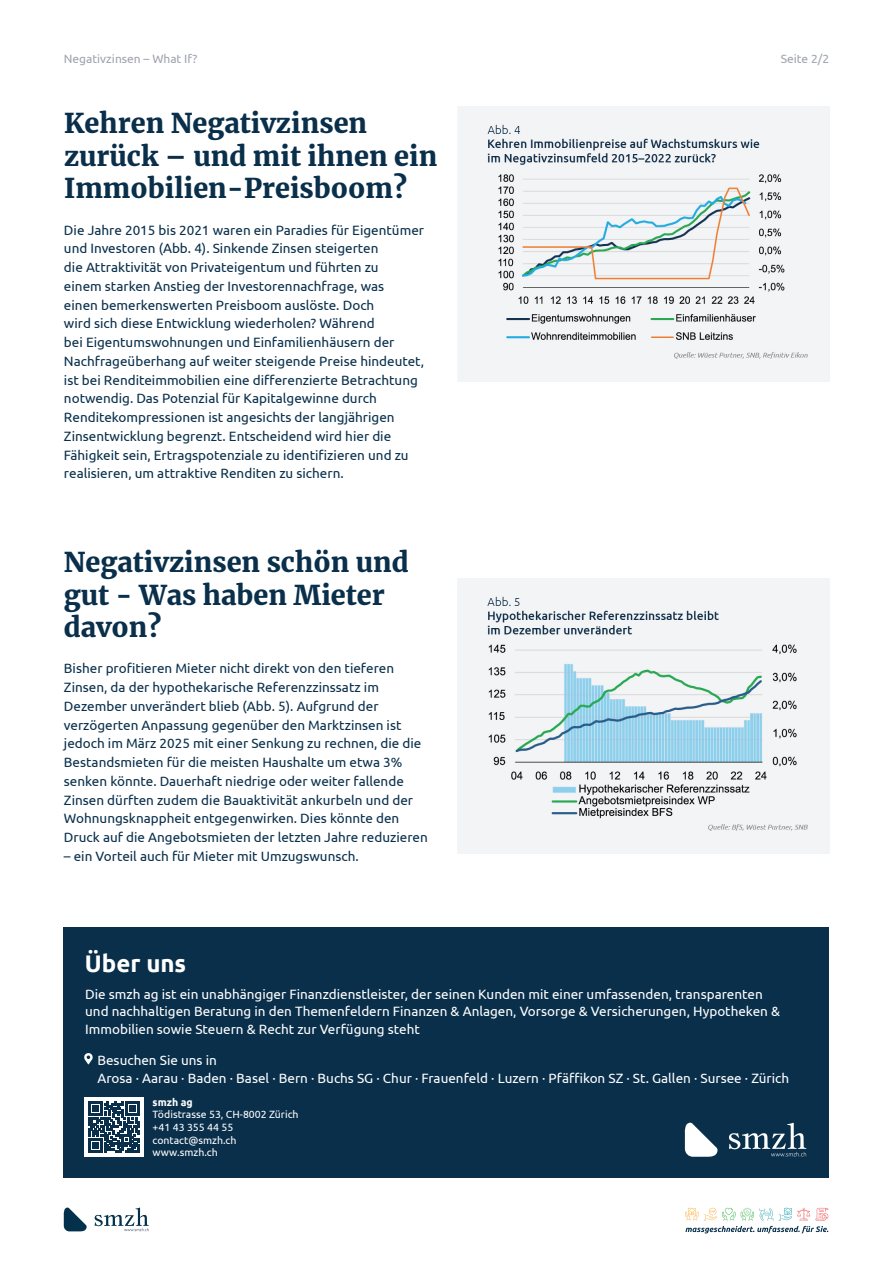
<style>
.page{position:relative;width:893px;height:1263px;background:#fff}
.page>*{position:absolute;margin:0;border:0;box-sizing:border-box;transform-origin:0 0}
.t1{font:900 27px/32.4px "Merriweather";color:#092f4b}
.t2{font:700 24px "Ubuntu";color:#fff}
.t3{font:13.5px/18.8px "Ubuntu";color:#092f4b}
.t4{font:13.5px "Ubuntu";color:#fff}
.t5{font:12px "Ubuntu";color:#a0a3b1}
.t6{font:10.5px "Ubuntu";color:#fff}
.t7{font:700 10.5px "Ubuntu";color:#fff}
</style>
<div class="page">
<svg style="left:63px;top:1207px;width:24px;height:24px"></svg>
<svg style="left:95px;top:1207px;width:54px;height:25px"></svg>
<img style="left:458px;top:107px;width:371px;height:274px">
<img style="left:458px;top:579px;width:371px;height:274px">
<svg style="left:685px;top:1208px;width:143px;height:25px"></svg>
<div style="left:64px;top:927px;width:765px;height:251px;background:#092f4b"></div>
<div style="left:84px;top:1097px;width:60px;height:60px;background:#fff"></div>
<svg style="left:88px;top:1101px;width:52px;height:51px"></svg>
<svg style="left:684px;top:1123px;width:34px;height:34px"></svg>
<svg style="left:729px;top:1123px;width:77px;height:34px"></svg>
<svg style="left:84px;top:1053px;width:9px;height:11px"></svg>
<p class="t5" style="left:64px;top:51px;width:135px">Negativzinsen – What If?</p>
<p class="t5" style="left:781px;top:51px;width:50px">Seite 2/2</p>
<p class="t1" style="left:64px;top:106px;width:375px">Kehren Negativzinsen zurück – und mit ihnen ein<br>Immobilien-Preisboom?</p>
<p class="t3" style="left:64px;top:220px;width:362px">Die Jahre 2015 bis 2021 waren ein Paradies für Eigentümer und Investoren (Abb. 4). Sinkende Zinsen steigerten<br>die Attraktivität von Privateigentum und führten zu<br>einem starken Anstieg der Investorennachfrage, was<br>einen bemerkenswerten Preisboom auslöste. Doch<br>wird sich diese Entwicklung wiederholen? Während<br>bei Eigentumswohnungen und Einfamilienhäusern der Nachfrageüberhang auf weiter steigende Preise hindeutet, ist bei Renditeimmobilien eine differenzierte Betrachtung notwendig. Das Potenzial für Kapitalgewinne durch Renditekompressionen ist angesichts der langjährigen Zinsentwicklung begrenzt. Entscheidend wird hier die Fähigkeit sein, Ertragspotenziale zu identifizieren und zu realisieren, um attraktive Renditen zu sichern.</p>
<p class="t1" style="left:64px;top:545px;width:346px">Negativzinsen schön und gut - Was haben Mieter davon?</p>
<p class="t3" style="left:64px;top:659px;width:365px">Bisher profitieren Mieter nicht direkt von den tieferen Zinsen, da der hypothekarische Referenzzinssatz im Dezember unverändert blieb (Abb. 5). Aufgrund der verzögerten Anpassung gegenüber den Marktzinsen ist jedoch im März 2025 mit einer Senkung zu rechnen, die die Bestandsmieten für die meisten Haushalte um etwa 3% senken könnte. Dauerhaft niedrige oder weiter fallende Zinsen dürften zudem die Bauaktivität ankurbeln und der Wohnungsknappheit entgegenwirken. Dies könnte den Druck auf die Angebotsmieten der letzten Jahre reduzieren</p>
<p class="t3" style="left:64px;top:846px;width:296px">– ein Vorteil auch für Mieter mit Umzugswunsch.</p>
<p class="t2" style="left:85px;top:949px;width:103px">Über uns</p>
<p class="t4" style="left:85px;top:986px;width:679px">Die smzh ag ist ein unabhängiger Finanzdienstleister, der seinen Kunden mit einer umfassenden, transparenten</p>
<p class="t4" style="left:85px;top:1003px;width:696px">und nachhaltigen Beratung in den Themenfeldern Finanzen &amp; Anlagen, Vorsorge &amp; Versicherungen, Hypotheken &amp;</p>
<p class="t4" style="left:85px;top:1021px;width:336px">Immobilien sowie Steuern &amp; Recht zur Verfügung steht</p>
<p class="t4" style="left:97px;top:1051px;width:121px">Besuchen Sie uns in</p>
<p class="t4" style="left:97px;top:1070px;width:693px">Arosa · Aarau · Baden · Basel · Bern · Buchs SG · Chur · Frauenfeld · Luzern · Pfäffikon SZ · St. Gallen · Sursee · Zürich</p>
<p class="t7" style="left:153px;top:1096px;width:42px">smzh ag</p>
<p class="t6" style="left:153px;top:1108px;width:147px">Tödistrasse 53, CH-8002 Zürich</p>
<p class="t6" style="left:153px;top:1121px;width:82px">+41 43 355 44 55</p>
<p class="t6" style="left:153px;top:1133px;width:85px">contact@smzh.ch</p>
<p class="t6" style="left:153px;top:1146px;width:67px">www.smzh.ch</p>
</div>
